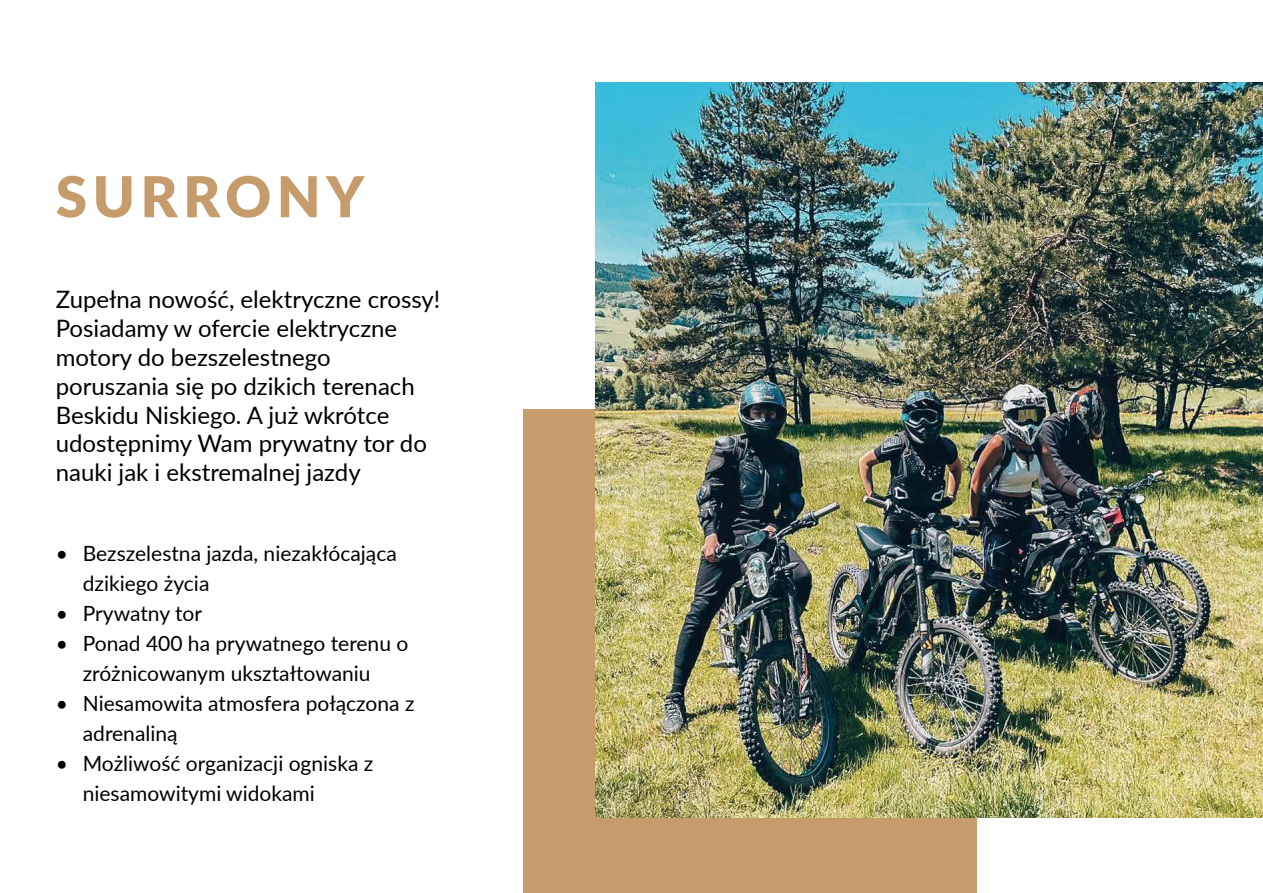
<style>
.page{position:relative;width:1263px;height:893px;background:#fff}
.page>*{position:absolute;margin:0;border:0;box-sizing:border-box;transform-origin:0 0}
.t1{font:900 56.4px "Lato";letter-spacing:.1em;color:#c69c6c}
.t2{font:24px/28.8px "Lato";color:#010101}
.t3{font:21px/30px "Lato";color:#000}
</style>
<div class="page">
<div style="left:523px;top:409px;width:453px;height:484px;background:#c69c6c"></div>
<img style="left:596px;top:83px;width:667px;height:735px">
<h1 class="t1" style="left:56px;top:154px;width:310px">SURRONY</h1>
<p class="t2" style="left:56px;top:284px;width:386px">Zupełna nowość, elektryczne crossy!<br>Posiadamy w ofercie elektryczne motory do bezszelestnego poruszania się po dzikich terenach<br>Beskidu Niskiego. A już wkrótce udostępnimy Wam prywatny tor do nauki jak i ekstremalnej jazdy</p>
<p class="t3" style="left:83px;top:538px;width:316px;text-indent:-27px">• Bezszelestna jazda, niezakłócająca dzikiego życia</p>
<p class="t3" style="left:56px;top:598px;width:148px">• Prywatny tor</p>
<p class="t3" style="left:56px;top:628px;width:354px;text-align:center">• Ponad 400 ha prywatnego terenu o zróżnicowanym ukształtowaniu</p>
<p class="t3" style="left:83px;top:688px;width:333px;text-indent:-27px">• Niesamowita atmosfera połączona z adrenaliną</p>
<p class="t3" style="left:83px;top:748px;width:292px;text-indent:-27px">• Możliwość organizacji ogniska z niesamowitymi widokami</p>
</div>
